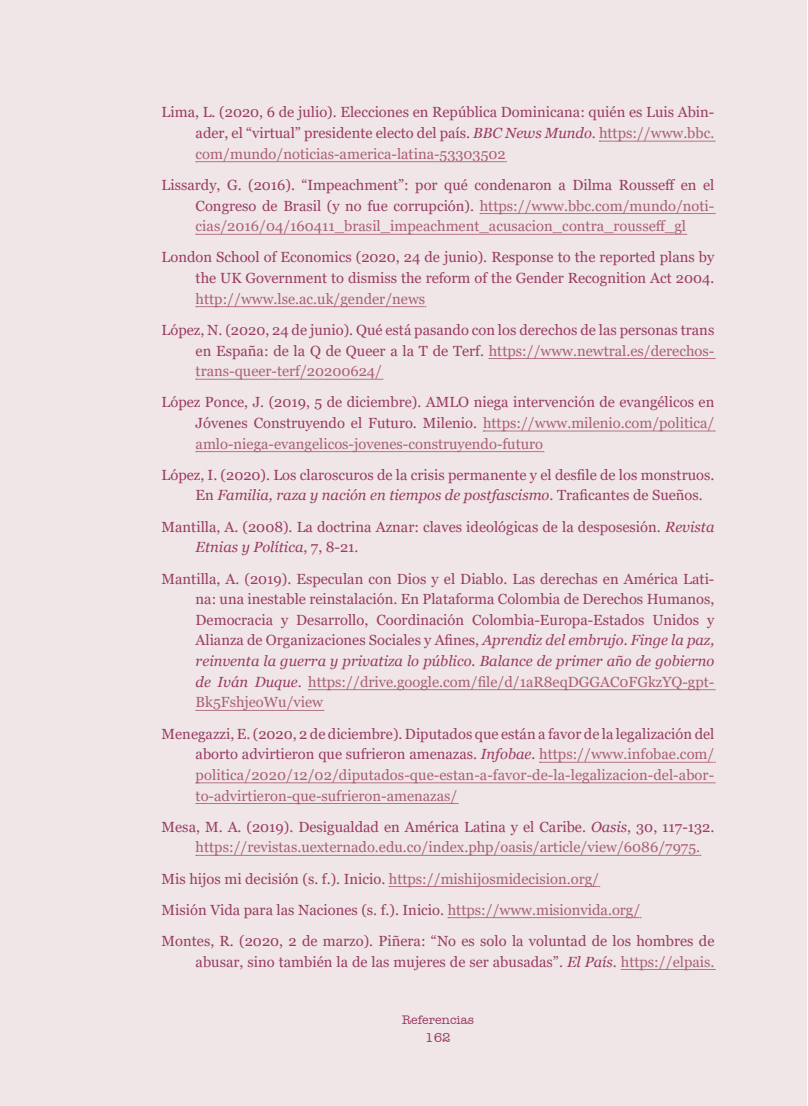
<style>
.page{position:relative;width:808px;height:1106px;background:#fff}
.page>*{position:absolute;margin:0;border:0;box-sizing:border-box;transform-origin:0 0}
.Biblio{font:14.7px/20.7px "Georgia";color:#9a3c63;text-align:justify}
.Biblio-2{font:14.7px/20.7px "Georgia";color:#aa6078;text-align:justify}
.t1{font:500 13.5px "Amer Typewriter IT Cby BT";color:#9a3c63}
.t2{font:500 12.75px "Amer Typewriter IT Cby BT";color:#9a3c63}
.s1{font-style:italic}
.s2{color:#aa6078}
.s3{color:#9a3c63}
.s4{font-style:italic;color:#9a3c63}
</style>
<div class="page">
<div style="left:0;top:0;width:806px;height:1106px;background:#f0e6e7"></div>
<svg style="left:599px;top:141px;width:116px;height:1px"></svg>
<svg style="left:196px;top:161px;width:310px;height:1px"></svg>
<svg style="left:480px;top:213px;width:235px;height:1px"></svg>
<svg style="left:196px;top:234px;width:491px;height:1px"></svg>
<svg style="left:196px;top:306px;width:230px;height:1px"></svg>
<svg style="left:489px;top:358px;width:226px;height:1px"></svg>
<svg style="left:196px;top:379px;width:187px;height:1px"></svg>
<svg style="left:483px;top:431px;width:232px;height:1px"></svg>
<svg style="left:196px;top:451px;width:348px;height:1px"></svg>
<svg style="left:308px;top:689px;width:407px;height:1px"></svg>
<svg style="left:196px;top:710px;width:128px;height:1px"></svg>
<svg style="left:539px;top:762px;width:176px;height:1px"></svg>
<svg style="left:196px;top:782px;width:519px;height:1px"></svg>
<svg style="left:196px;top:803px;width:262px;height:1px"></svg>
<svg style="left:196px;top:855px;width:505px;height:1px"></svg>
<svg style="left:389px;top:886px;width:211px;height:1px"></svg>
<svg style="left:448px;top:917px;width:193px;height:1px"></svg>
<svg style="left:621px;top:969px;width:94px;height:1px"></svg>
<p class="Biblio" style="left:196px;top:102px;width:520px;text-indent:-34px">Lima, L. (2020, 6 de julio). Elecciones en República Dominicana: quién es Luis Abin&shy;ader, el “virtual” presidente electo del país. <span class="s1">BBC News Mundo</span>. <span class="s2">https://www.bbc. com/mundo/noticias-america-latina-53303502</span></p>
<p class="Biblio" style="left:196px;top:175px;width:520px;text-indent:-34px">Lissardy, G. (2016). “Impeachment”: por qué condenaron a Dilma Rousseff en el Congreso de Brasil (y no fue corrupción). <span class="s2">https://www.bbc.com/mundo/noti&shy;cias/2016/04/160411_brasil_impeachment_acusacion_contra_rousseff_gl</span></p>
<p class="Biblio" style="left:196px;top:247px;width:520px;text-indent:-34px">London School of Economics (2020, 24 de junio). Response to the reported plans by the UK Government to dismiss the reform of the Gender Recognition Act 2004<span class="s1">. </span><span class="s2">http://www.lse.ac.uk/gender/news</span></p>
<p class="Biblio" style="left:196px;top:320px;width:520px;text-indent:-34px">López, N. (2020, 24 de junio). Qué está pasando con los derechos de las personas trans en España: de la Q de Queer a la T de Terf. <span class="s2">https://www.newtral.es/derechos&shy;trans-queer-terf/20200624/</span></p>
<p class="Biblio" style="left:196px;top:392px;width:520px;text-indent:-34px">López Ponce, J. (2019, 5 de diciembre). AMLO niega intervención de evangélicos en Jóvenes Construyendo el Futuro. Milenio. <span class="s2">https://www.milenio.com/politica/ amlo-niega-evangelicos-jovenes-construyendo-futuro</span></p>
<p class="Biblio" style="left:196px;top:465px;width:520px;text-indent:-34px">López, I. (2020). Los claroscuros de la crisis permanente y el desfile de los monstruos.<br>En <span class="s1">Familia, raza y nación en tiempos de postfascismo</span>. Traficantes de Sueños.</p>
<p class="Biblio" style="left:196px;top:516px;width:520px;text-indent:-34px">Mantilla, A. (2008). La doctrina Aznar: claves ideológicas de la desposesión. <span class="s1">Revista<br>Etnias y Política</span>, 7, 8-21.</p>
<p class="Biblio" style="left:196px;top:568px;width:520px;text-indent:-34px">Mantilla, A. (2019). Especulan con Dios y el Diablo. Las derechas en América Lati&shy;na: una inestable reinstalación. En Plataforma Colombia de Derechos Humanos, Democracia y Desarrollo, Coordinación Colombia-Europa-Estados Unidos y Alianza de Organizaciones Sociales y Afines, <span class="s1">Aprendiz del embrujo. Finge la paz, reinventa la guerra y privatiza lo público. Balance de primer año de gobierno de Iván Duque</span>. <span class="s2">https://drive.google.com/file/d/1aR8eqDGGAC0FGkzYQ-gpt-Bk5FshjeoWu/view</span></p>
<p class="Biblio-2" style="left:196px;top:723px;width:520px;text-indent:-34px"><span class="s3">Menegazzi, E. (2020, 2 de diciembre). Diputados que están a favor de la legalización del aborto advirtieron que sufrieron amenazas.</span> <span class="s4">Infobae.</span> https://www.infobae.com/ politica/2020/12/02/diputados-que-estan-a-favor-de-la-legalizacion-del-abor&shy;to-advirtieron-que-sufrieron-amenazas/</p>
<p class="Biblio-2" style="left:196px;top:816px;width:520px;text-indent:-34px"><span class="s3">Mesa, M. A. (2019). Desigualdad en América Latina y el Caribe.</span> <span class="s4">Oasis</span><span class="s3">, 30, 117-132. </span>https://revistas.uexternado.edu.co/index.php/oasis/article/view/6086/7975.</p>
<p class="Biblio" style="left:162px;top:868px;width:439px">Mis hijos mi decisión (s. f.). Inicio. <span class="s2">https://mishijosmidecision.org/</span></p>
<p class="Biblio" style="left:162px;top:899px;width:480px">Misión Vida para las Naciones (s. f.). Inicio. <span class="s2">https://www.misionvida.org/</span></p>
<p class="Biblio" style="left:162px;top:930px;width:554px;text-align:right">Montes, R. (2020, 2 de marzo). Piñera: “No es solo la voluntad de los hombres de abusar, sino también la de las mujeres de ser abusadas”. <span class="s1">El País</span>. <span class="s2">https://elpais.</span></p>
<p class="t2" style="left:402px;top:1011px;width:74px">Referencias</p>
<p class="t1" style="left:425px;top:1028px;width:27px">162</p>
</div>
